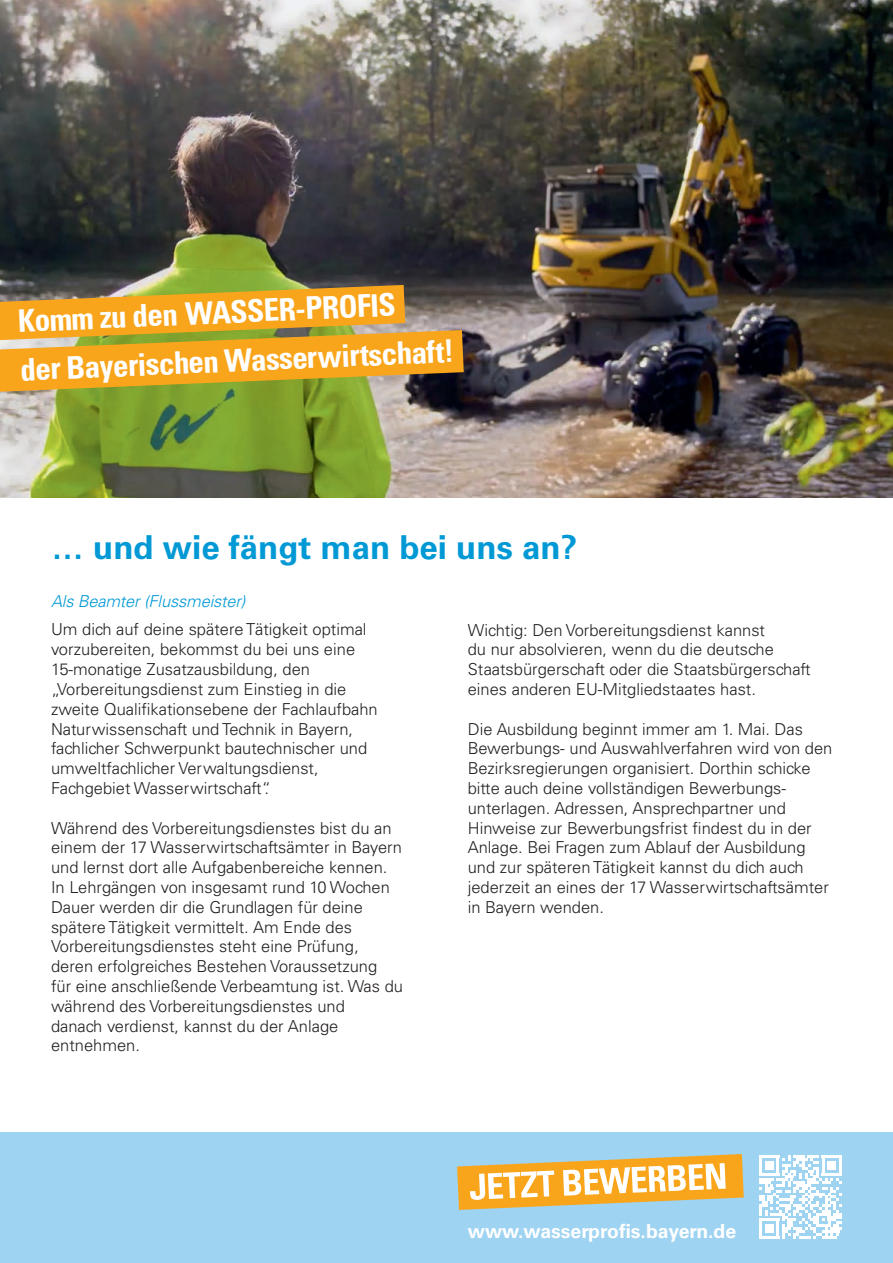
<style>
.page{position:relative;width:893px;height:1263px;background:#fff}
.page>*{position:absolute;margin:0;border:0;box-sizing:border-box;transform-origin:0 0}
.t1{font:700 33px "Univers LT Std";color:#0099d5}
.t2{font:700 condensed 31.2px "Univers LT Std";color:#fff}
.t3{font:700 19.5px "Univers LT Std";color:#fff}
.t4{font:300 16.5px/19.8px "Univers LT Std";color:#231f20}
.t5{font:italic 300 16.5px "Univers LT Std";letter-spacing:-.01em;color:#0099d5}
</style>
<div class="page">
<img style="left:0;top:0;width:893px;height:497px">
<div style="left:0;top:1133px;width:893px;height:130px;background:#9ed3f1"></div>
<svg style="left:759px;top:1155px;width:83px;height:83px"></svg>
<hr style="left:822px;top:1235px;width:14px;height:3px;background:#fff">
<svg style="left:457px;top:1154px;width:287px;height:56px"></svg>
<svg style="left:0;top:285px;width:464px;height:107px;background:#d59d2c"></svg>
<h2 class="t2" style="left:17px;top:304px;width:379px;rotate:-3deg">Komm zu den WASSER-PROFIS</h2>
<h2 class="t2" style="left:19px;top:353px;width:436px;rotate:-3deg">der Bayerischen Wasserwirtschaft!</h2>
<h1 class="t1" style="left:51px;top:528px;width:528px">… und wie fängt man bei uns an?</h1>
<p class="t5" style="left:51px;top:591px;width:196px">Als Beamter (Flussmeister)</p>
<p class="t4" style="left:51px;top:620px;width:328px">Um dich auf deine spätere Tätigkeit optimal vorzubereiten, bekommst du bei uns eine 15-monatige Zusatzausbildung, den „Vorbereitungsdienst zum Einstieg in die zweite Qualifikationsebene der Fachlaufbahn Naturwissenschaft und Technik in Bayern, fachlicher Schwerpunkt bautechnischer und umweltfachlicher Verwaltungsdienst, Fachgebiet Wasserwirtschaft“.</p>
<p class="t4" style="left:51px;top:818px;width:354px">Während des Vorbereitungsdienstes bist du an einem der 17 Wasserwirtschaftsämter in Bayern und lernst dort alle Aufgabenbereiche kennen.<br>In Lehrgängen von insgesamt rund 10 Wochen Dauer werden dir die Grundlagen für deine spätere Tätigkeit vermittelt. Am Ende des Vorbereitungsdienstes steht eine Prüfung, deren erfolgreiches Bestehen Voraussetzung<br>für eine anschließende Verbeamtung ist. Was du während des Vorbereitungsdienstes und<br>danach verdienst, kannst du der Anlage entnehmen.</p>
<p class="t4" style="left:468px;top:620px;width:344px">Wichtig: Den Vorbereitungsdienst kannst<br>du nur absolvieren, wenn du die deutsche Staatsbürgerschaft oder die Staatsbürgerschaft eines anderen EU-Mitgliedstaates hast.</p>
<p class="t4" style="left:468px;top:719px;width:366px">Die Ausbildung beginnt immer am 1. Mai. Das Bewerbungs- und Auswahlverfahren wird von den Bezirksregierungen organisiert. Dorthin schicke bitte auch deine vollständigen Bewerbungs&shy;unterlagen. Adressen, Ansprechpartner und Hinweise zur Bewerbungsfrist findest du in der Anlage. Bei Fragen zum Ablauf der Ausbildung und zur späteren Tätigkeit kannst du dich auch jederzeit an eines der 17 Wasserwirtschaftsämter in Bayern wenden.</p>
<p class="t3" style="left:468px;top:1220px;width:270px">www.wasserprofis.bayern.de</p>
</div>
